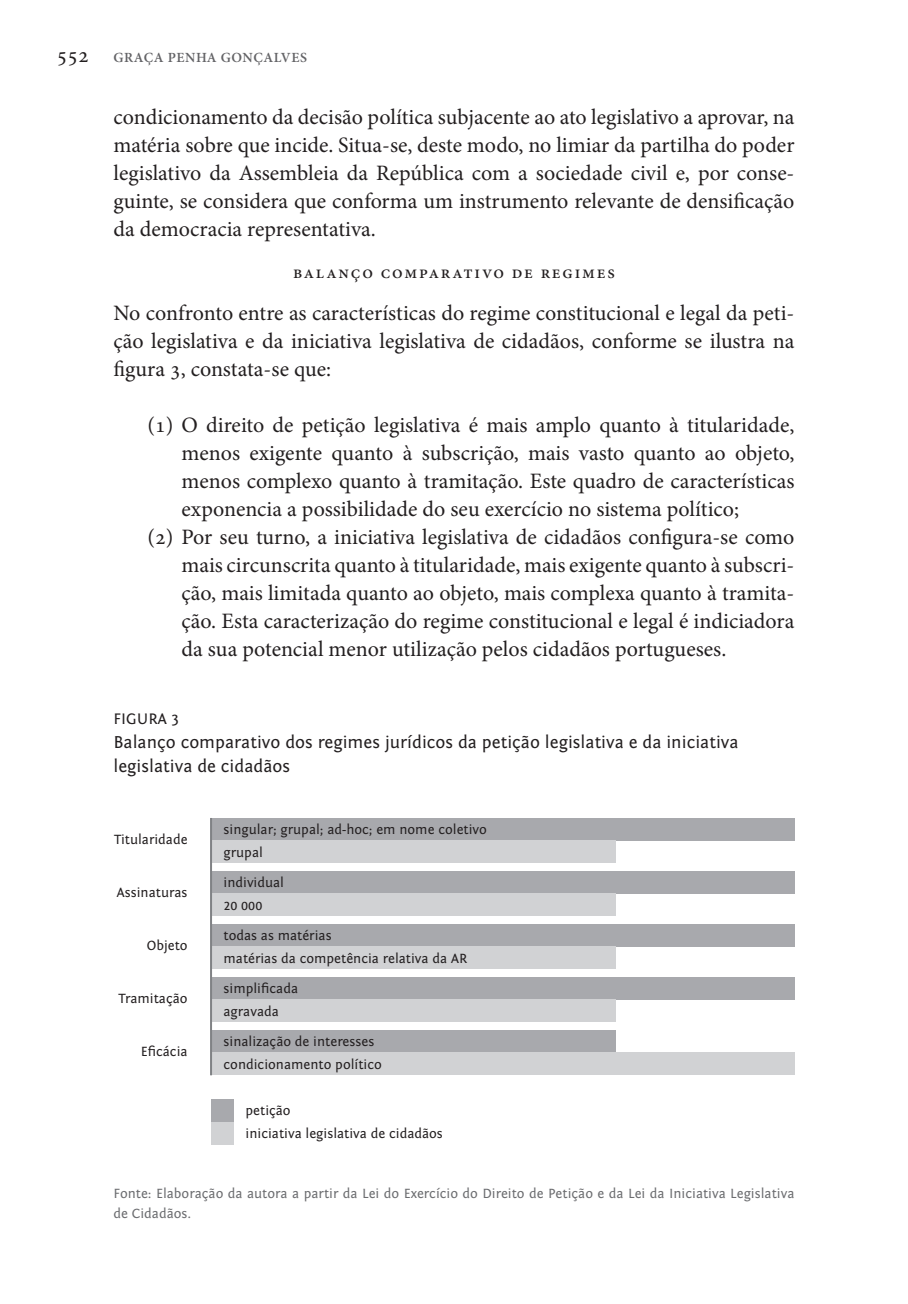
<style>
.page{position:relative;width:908px;height:1304px;background:#fff}
.page>*{position:absolute;margin:0;border:0;box-sizing:border-box;transform-origin:0 0}
.Texto_3{font:22px/28px "Minion Pro";letter-spacing:-.005em;color:#231f20;text-align:justify}
.Texto_1{font:22px/28px "Minion Pro";color:#231f20;text-align:justify}
.Figuras_B{font:18px "Fontin Sans";color:#231f20}
.Head_B{font:500 18px "Minion Pro";letter-spacing:.1em;color:#231f20}
.Figuras_A{font:16px "Fontin Sans";color:#231f20}
.t1{font:14px/22.6px "Fontin Sans";color:#231f20}
.Figuras_C{font:14px/20px "Fontin Sans";color:#6c6d70}
.t2{font:600 14px "Minion Pro";letter-spacing:.04em;color:#636366}
.s1{font-weight:400;font-size:22px;color:#231f20}
</style>
<div class="page">
<div style="left:211px;top:818px;width:583px;height:23px;background:#a8a9ad"></div>
<div style="left:211px;top:841px;width:404px;height:22px;background:#d1d2d4"></div>
<div style="left:211px;top:871px;width:583px;height:23px;background:#a8a9ad"></div>
<div style="left:211px;top:894px;width:404px;height:22px;background:#d1d2d4"></div>
<div style="left:211px;top:924px;width:583px;height:23px;background:#a8a9ad"></div>
<div style="left:211px;top:947px;width:404px;height:22px;background:#d1d2d4"></div>
<div style="left:211px;top:977px;width:583px;height:23px;background:#a8a9ad"></div>
<div style="left:211px;top:1000px;width:404px;height:22px;background:#d1d2d4"></div>
<div style="left:211px;top:1030px;width:404px;height:23px;background:#a8a9ad"></div>
<div style="left:211px;top:1053px;width:583px;height:22px;background:#d1d2d4"></div>
<div style="left:211px;top:1099px;width:23px;height:23px;background:#a8a9ad"></div>
<div style="left:211px;top:1122px;width:23px;height:23px;background:#d1d2d4"></div>
<hr style="left:210px;top:818px;width:2px;height:257px;background:#808285">
<p class="t2" style="left:57px;top:48px;width:251px"><span class="s1">552</span> GRAÇA PENHA GONÇALVES</p>
<p class="Texto_3" style="left:113px;top:103px;width:682px">condicionamento da decisão política subjacente ao ato legislativo a aprovar, na matéria sobre que incide. Situa-se, deste modo, no limiar da partilha do poder legislativo da Assembleia da República com a sociedade civil e, por conse&shy;guinte, se considera que conforma um instrumento relevante de densificação da democracia representativa.</p>
<p class="Head_B" style="left:293px;top:260px;width:323px">balanço comparativo de regimes</p>
<p class="Texto_1" style="left:113px;top:299px;width:682px">No confronto entre as características do regime constitucional e legal da peti&shy;ção legislativa e da iniciativa legislativa de cidadãos, conforme se ilustra na figura 3, constata-se que:</p>
<p class="Texto_3" style="left:181px;top:411px;width:614px;text-indent:-34px">(1) O direito de petição legislativa é mais amplo quanto à titularidade, menos exigente quanto à subscrição, mais vasto quanto ao objeto, menos complexo quanto à tramitação. Este quadro de características exponencia a possibilidade do seu exercício no sistema político;</p>
<p class="Texto_3" style="left:181px;top:523px;width:614px;text-indent:-34px">(2) Por seu turno, a iniciativa legislativa de cidadãos configura-se como mais circunscrita quanto à titularidade, mais exigente quanto à subscri&shy;ção, mais limitada quanto ao objeto, mais complexa quanto à tramita&shy;ção. Esta caracterização do regime constitucional e legal é indiciadora da sua potencial menor utilização pelos cidadãos portugueses.</p>
<p class="Figuras_A" style="left:113px;top:709px;width:67px">FIGURA 3</p>
<p class="Figuras_B" style="left:113px;top:732px;width:626px">Balanço comparativo dos regimes jurídicos da petição legislativa e da iniciativa</p>
<p class="Figuras_B" style="left:113px;top:756px;width:178px">legislativa de cidadãos</p>
<p class="t1" style="left:114px;top:828px;width:75px">Titularidade</p>
<p class="t1" style="left:117px;top:881px;width:72px">Assinaturas</p>
<p class="t1" style="left:147px;top:934px;width:42px">Objeto</p>
<p class="t1" style="left:118px;top:987px;width:71px">Tramitação</p>
<p class="t1" style="left:141px;top:1040px;width:48px">Eficácia</p>
<p class="t1" style="left:223px;top:818px;width:265px">singular; grupal; ad-hoc; em nome coletivo grupal</p>
<p class="t1" style="left:223px;top:871px;width:62px">individual<br>20 000</p>
<p class="t1" style="left:223px;top:924px;width:245px">todas as matérias<br>matérias da competência relativa da AR</p>
<p class="t1" style="left:223px;top:977px;width:76px">simplificada agravada</p>
<p class="t1" style="left:223px;top:1030px;width:160px">sinalização de interesses condicionamento político</p>
<p class="t1" style="left:245px;top:1100px;width:199px">petição<br>iniciativa legislativa de cidadãos</p>
<p class="Figuras_C" style="left:113px;top:1183px;width:682px">Fonte: Elaboração da autora a partir da Lei do Exercício do Direito de Petição e da Lei da Iniciativa Legislativa de Cidadãos.</p>
</div>
